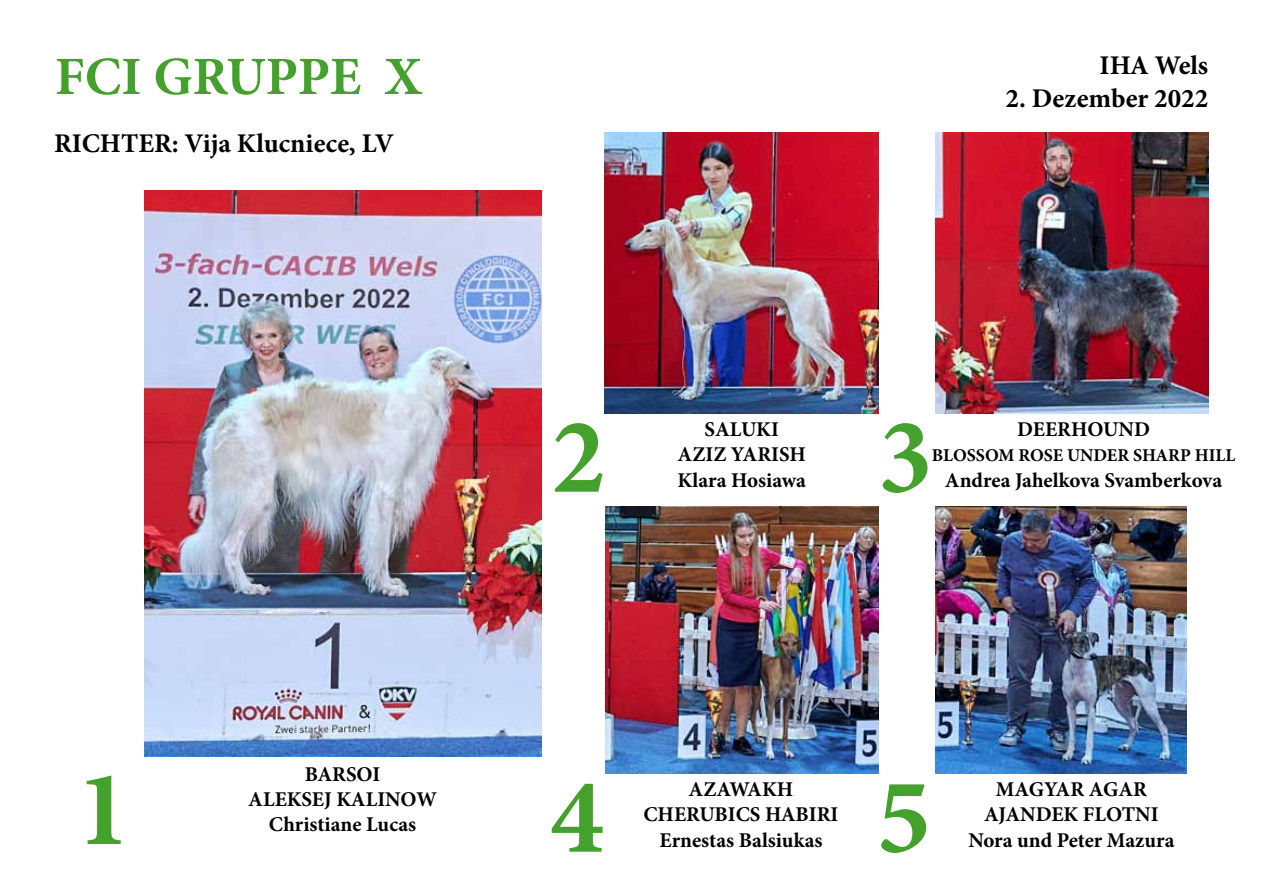
<style>
.page{position:relative;width:1263px;height:893px;background:#fff}
.page>*{position:absolute;margin:0;border:0;box-sizing:border-box;transform-origin:0 0}
.t1{font:700 108px "Minion Pro";color:#44a12b}
.t2{font:700 54px "Minion Pro";color:#44a12b}
.t3{font:700 27px "Minion Pro";color:#000}
.t4{font:700 21px/25.2px "Minion Pro";color:#000;text-align:center}
.t5{font:700 18px "Minion Pro";color:#000}
</style>
<div class="page">
<img style="left:145px;top:190px;width:396px;height:566px">
<img style="left:605px;top:132px;width:273px;height:281px">
<img style="left:935px;top:133px;width:274px;height:280px">
<img style="left:605px;top:507px;width:273px;height:266px">
<img style="left:935px;top:507px;width:252px;height:266px">
<h2 class="t2" style="left:55px;top:39px;width:369px">FCI GRUPPE X</h2>
<p class="t3" style="left:54px;top:124px;width:341px">RICHTER: Vija Klucniece, LV</p>
<h1 class="t1" style="left:77px;top:733px;width:56px">1</h1>
<p class="t4" style="left:248px;top:761px;width:190px">BARSOI<br>ALEKSEJ KALINOW<br>Christiane Lucas</p>
<p class="t3" style="left:1099px;top:47px;width:110px">IHA Wels</p>
<p class="t3" style="left:1006px;top:79px;width:204px">2. Dezember 2022</p>
<p class="t4" style="left:677px;top:417px;width:130px">SALUKI<br>AZIZ YARISH<br>Klara Hosiawa</p>
<p class="t4" style="left:1017px;top:417px;width:134px">DEERHOUND</p>
<h1 class="t1" style="left:551px;top:381px;width:55px">2</h1>
<h1 class="t1" style="left:878px;top:381px;width:55px">3</h1>
<p class="t5" style="left:932px;top:443px;width:305px">BLOSSOM ROSE UNDER SHARP HILL</p>
<p class="t4" style="left:945px;top:467px;width:279px">Andrea Jahelkova Svamberkova</p>
<p class="t4" style="left:643px;top:777px;width:197px">AZAWAKH<br>CHERUBICS HABIRI<br>Ernestas Balsiukas</p>
<p class="t4" style="left:968px;top:777px;width:208px">MAGYAR AGAR<br>AJANDEK FLOTNI<br>Nora und Peter Mazura</p>
<h1 class="t1" style="left:550px;top:741px;width:55px">4</h1>
<h1 class="t1" style="left:877px;top:741px;width:55px">5</h1>
</div>
